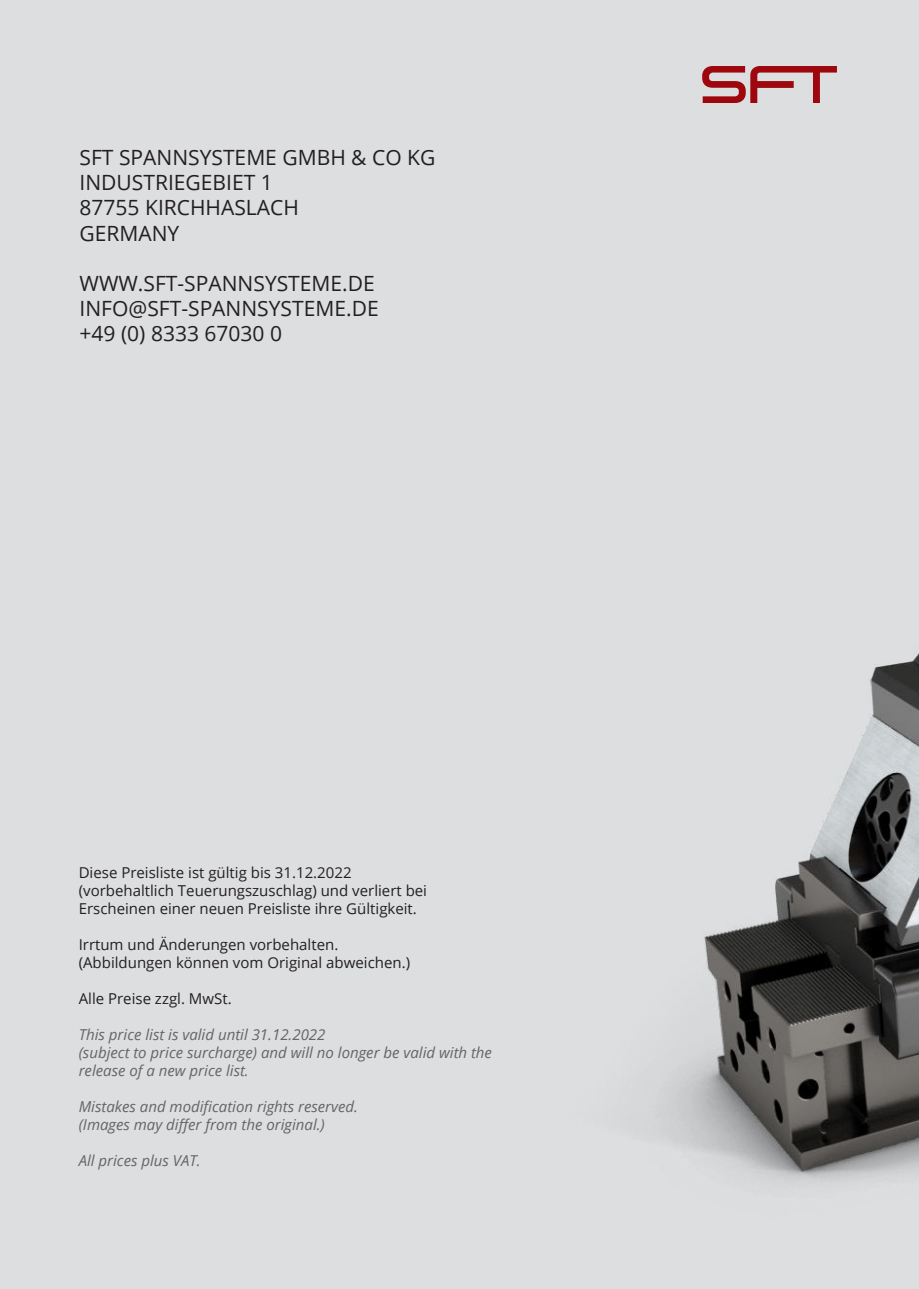
<style>
.page{position:relative;width:919px;height:1289px;background:#fff}
.page>*{position:absolute;margin:0;border:0;box-sizing:border-box;transform-origin:0 0}
.t1{font:21px/25.2px "Open Sans";color:#231f20}
.t2{font:15px/18px "Open Sans";color:#231f20}
.t3{font:italic 15px/18px "Open Sans";color:#656568}
</style>
<div class="page">
<div style="left:0;top:0;width:918px;height:1288px;background:#dddee0"></div>
<svg style="left:702px;top:66px;width:134px;height:37px"></svg>
<img style="left:656px;top:654px;width:262px;height:529px">
<h1 class="t1" style="left:80px;top:147px;width:357px">SFT SPANNSYSTEME GMBH &amp; CO KG<br>INDUSTRIEGEBIET 1<br>87755 KIRCHHASLACH<br>GERMANY</h1>
<h1 class="t1" style="left:80px;top:273px;width:300px">WWW.SFT-SPANNSYSTEME.DE<br>INFO@SFT-SPANNSYSTEME.DE +49 (0) 8333 67030 0</h1>
<p class="t2" style="left:79px;top:862px;width:350px">Diese Preisliste ist gültig bis 31.12.2022 (vorbehaltlich Teuerungszuschlag) und verliert bei<br>Erscheinen einer neuen Preisliste ihre Gültigkeit.</p>
<p class="t2" style="left:79px;top:936px;width:333px">Irrtum und Änderungen vorbehalten. (Abbildungen können vom Original abweichen.)</p>
<p class="t2" style="left:79px;top:990px;width:154px">Alle Preise zzgl. MwSt.</p>
<p class="t3" style="left:79px;top:1026px;width:415px">This price list is valid until 31.12.2022<br>(subject to price surcharge) and will no longer be valid with the release of a new price list.</p>
<p class="t3" style="left:79px;top:1096px;width:281px">Mistakes and modification rights reserved. (Images may differ from the original.)</p>
<p class="t3" style="left:79px;top:1152px;width:123px">All prices plus VAT.</p>
</div>
